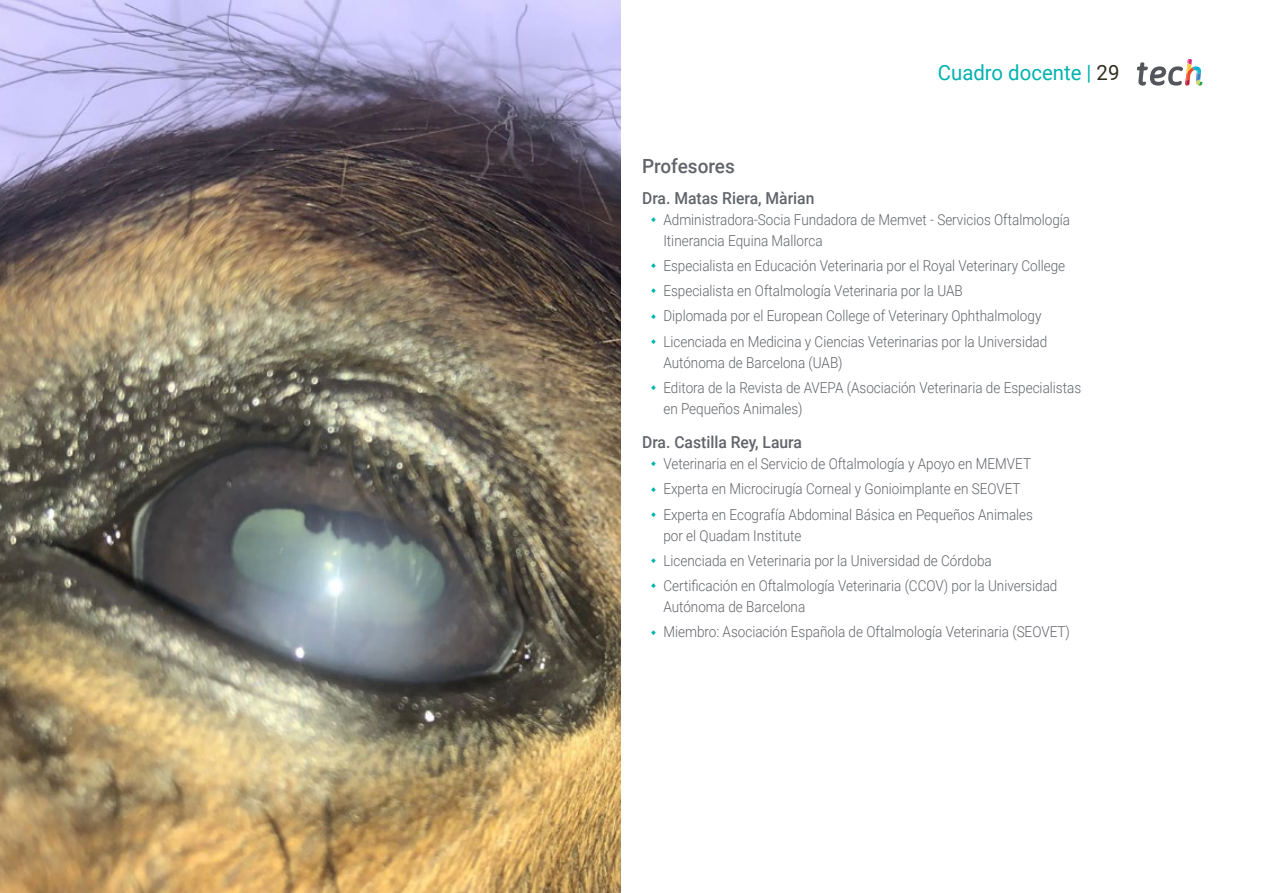
<style>
.page{position:relative;width:1263px;height:893px;background:#fff}
.page>*{position:absolute;margin:0;border:0;box-sizing:border-box;transform-origin:0 0}
.t1{font:21px "Roboto";color:#00b2af}
.t2{font:500 19.5px "Roboto";color:#61646a}
.t3{font:500 16.5px "Roboto";color:#61646a;scale:.95 1}
.t4{font:300 15px/25.2px "Roboto";color:#61646a;scale:.9 1}
.s1{color:#312e20}
</style>
<div class="page">
<img style="left:0;top:0;width:621px;height:893px">
<svg style="left:1137px;top:59px;width:65px;height:27px"></svg>
<h1 class="t1" style="left:938px;top:57px;width:183px">Cuadro docente | <span class="s1">29</span></h1>
<h2 class="t2" style="left:642px;top:153px;width:94px">Profesores</h2>
<p class="t3" style="left:642px;top:186px;width:183px">Dra. Matas Riera, Màrian</p>
<p class="t4" style="left:663px;top:208px;width:453px;line-height:21px">Administradora-Socia Fundadora de Memvet - Servicios Oftalmología<br>Itinerancia Equina Mallorca</p>
<p class="t4" style="left:663px;top:252px;width:448px">Especialista en Educación Veterinaria por el Royal Veterinary College Especialista en Oftalmología Veterinaria por la UAB<br>Diplomada por el European College of Veterinary Ophthalmology Licenciada en Medicina y Ciencias Veterinarias por la Universidad</p>
<p class="t4" style="left:663px;top:349px;width:466px">Autónoma de Barcelona (UAB)<br>Editora de la Revista de AVEPA (Asociación Veterinaria de Especialistas</p>
<p class="t4" style="left:663px;top:395px;width:156px">en Pequeños Animales)</p>
<p class="t3" style="left:642px;top:431px;width:170px">Dra. Castilla Rey, Laura</p>
<p class="t4" style="left:663px;top:451px;width:412px">Veterinaria en el Servicio de Oftalmología y Apoyo en MEMVET<br>Experta en Microcirugía Corneal y Gonioimplante en SEOVET<br>Experta en Ecografía Abdominal Básica en Pequeños Animales</p>
<p class="t4" style="left:663px;top:522px;width:439px">por el Quadam Institute<br>Licenciada en Veterinaria por la Universidad de Córdoba<br>Certificación en Oftalmología Veterinaria (CCOV) por la Universidad</p>
<p class="t4" style="left:663px;top:594px;width:453px">Autónoma de Barcelona<br>Miembro: Asociación Española de Oftalmología Veterinaria (SEOVET)</p>
</div>
